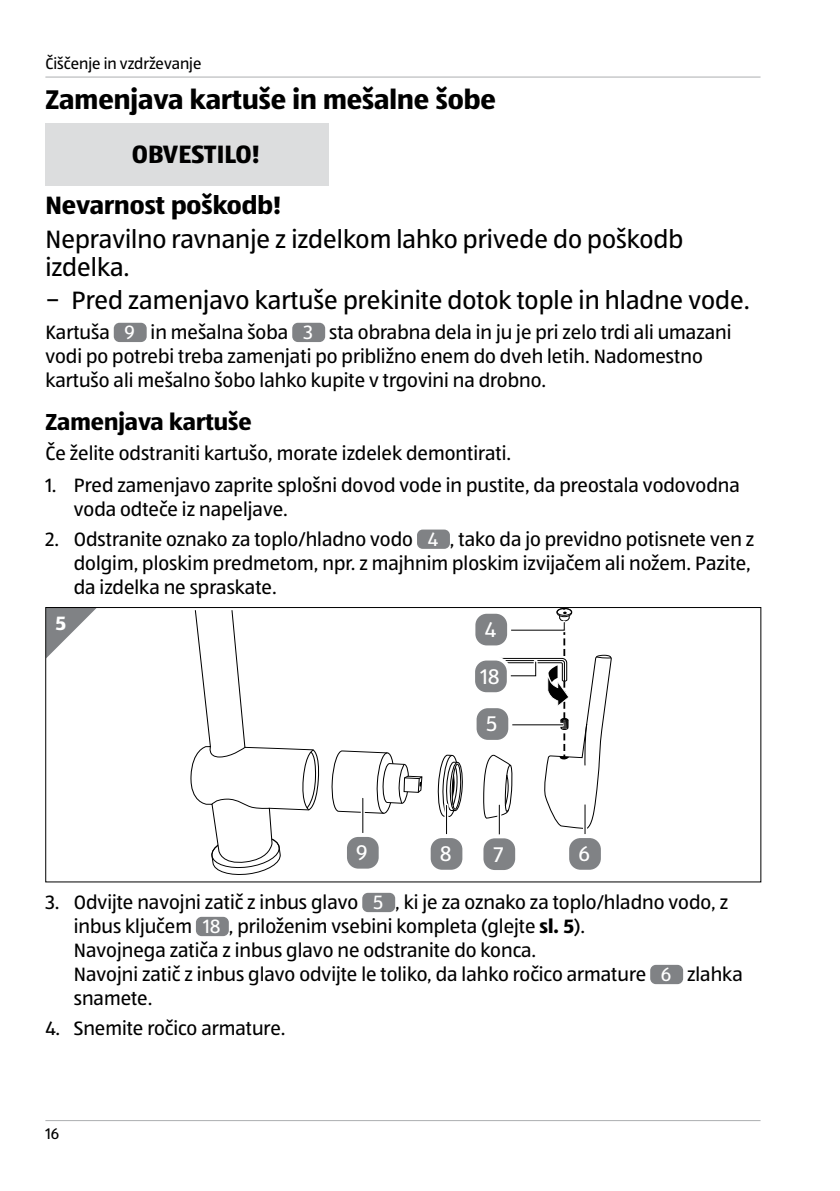
<style>
.page{position:relative;width:840px;height:1191px;background:#fff}
.page>*{position:absolute;margin:0;border:0;box-sizing:border-box;transform-origin:0 0}
.t1{font:700 28px "ALDISUEDOT";color:#000}
.t2{font:26px/28px "ALDISUEDOT";color:#000}
.t3{font:700 26px/51px "ALDISUEDOT";color:#000}
.t4{font:700 24px "ALDISUEDOT";color:#000}
.t5{font:22px "ALDISUEDOT";color:#fff}
.t6{font:20px/24px "ALDISUEDOT";color:#000}
.t7{font:700 20px "ALDISUEDOT";color:#fff}
.t8{font:16px "ALDISUEDOT";color:#000}
.s1{color:#fff}
.s2{font-weight:700}
</style>
<div class="page">
<hr style="left:45px;top:77px;width:715px;height:1px;background:#acaeb1">
<hr style="left:45px;top:1120px;width:715px;height:1px;background:#acaeb1">
<div style="left:45px;top:123px;width:284px;height:62px;background:#dcddde"></div>
<div style="left:114px;top:323px;width:33px;height:19px;background:#808285;border-radius:6px"></div>
<div style="left:292px;top:323px;width:33px;height:19px;background:#808285;border-radius:6px"></div>
<div style="left:417px;top:529px;width:32px;height:20px;background:#808285;border-radius:6px"></div>
<svg style="left:47px;top:609px;width:49px;height:49px"></svg>
<svg style="left:190px;top:610px;width:130px;height:265px"></svg>
<svg style="left:331px;top:750px;width:91px;height:63px"></svg>
<svg style="left:437px;top:754px;width:26px;height:63px"></svg>
<svg style="left:360px;top:798px;width:4px;height:35px"></svg>
<hr style="left:444px;top:805px;width:4px;height:39px;background:#fff">
<hr style="left:362px;top:798px;width:1px;height:39px;background:#000">
<hr style="left:446px;top:805px;width:1px;height:39px;background:#000">
<svg style="left:474px;top:706px;width:36px;height:36px"></svg>
<div style="left:472px;top:704px;width:40px;height:40px;border:4px solid #fff;border-radius:13px"></div>
<div style="left:428px;top:836px;width:36px;height:35px;background:#808285;border-radius:13px"></div>
<div style="left:426px;top:834px;width:40px;height:39px;border:4px solid #fff;border-radius:13px"></div>
<div style="left:345px;top:835px;width:35px;height:35px;background:#808285;border-radius:13px"></div>
<div style="left:343px;top:833px;width:39px;height:39px;border:4px solid #fff;border-radius:13px"></div>
<svg style="left:473px;top:658px;width:35px;height:36px"></svg>
<div style="left:471px;top:656px;width:39px;height:40px;border:4px solid #fff;border-radius:13px"></div>
<svg style="left:481px;top:608px;width:131px;height:220px"></svg>
<div style="left:473px;top:612px;width:36px;height:35px;background:#808285;border-radius:13px"></div>
<div style="left:471px;top:610px;width:40px;height:39px;border:4px solid #fff;border-radius:13px"></div>
<svg style="left:497px;top:805px;width:4px;height:29px"></svg>
<hr style="left:498px;top:805px;width:1px;height:38px;background:#000">
<div style="left:481px;top:836px;width:36px;height:36px;background:#808285;border-radius:13px"></div>
<div style="left:479px;top:834px;width:40px;height:40px;border:4px solid #fff;border-radius:13px"></div>
<svg style="left:582px;top:805px;width:4px;height:29px"></svg>
<hr style="left:584px;top:805px;width:1px;height:38px;background:#000">
<div style="left:567px;top:836px;width:35px;height:35px;background:#808285;border-radius:13px"></div>
<div style="left:565px;top:834px;width:39px;height:39px;border:4px solid #fff;border-radius:13px"></div>
<div style="left:362px;top:893px;width:33px;height:19px;background:#808285;border-radius:6px"></div>
<div style="left:196px;top:917px;width:33px;height:19px;background:#808285;border-radius:6px"></div>
<div style="left:649px;top:965px;width:33px;height:19px;background:#808285;border-radius:6px"></div>
<p class="t8" style="left:45px;top:53px;width:157px">Čiščenje in vzdrževanje</p>
<h1 class="t1" style="left:45px;top:81px;width:452px">Zamenjava kartuše in mešalne šobe</h1>
<h2 class="t3" style="left:45px;top:128px;width:237px;text-indent:86px">OBVESTILO!<br>Nevarnost poškodb!</h2>
<h2 class="t2" style="left:45px;top:224px;width:639px">Nepravilno ravnanje z izdelkom lahko privede do poškodb izdelka.</h2>
<h2 class="t2" style="left:45px;top:286px;width:705px">− Pred zamenjavo kartuše prekinite dotok tople in hladne vode.</h2>
<p class="t6" style="left:45px;top:320px;width:687px">Kartuša <span class="s1">9</span> in mešalna šoba <span class="s1">3</span> sta obrabna dela in ju je pri zelo trdi ali umazani vodi po potrebi treba zamenjati po približno enem do dveh letih. Nadomestno kartušo ali mešalno šobo lahko kupite v trgovini na drobno.</p>
<p class="t4" style="left:45px;top:405px;width:208px">Zamenjava kartuše</p>
<p class="t6" style="left:45px;top:440px;width:467px">Če želite odstraniti kartušo, morate izdelek demontirati.</p>
<p class="t6" style="left:74px;top:473px;width:667px;text-indent:-28px">1. Pred zamenjavo zaprite splošni dovod vode in pustite, da preostala vodovodna voda odteče iz napeljave.</p>
<p class="t6" style="left:74px;top:526px;width:681px;text-indent:-28px">2. Odstranite oznako za toplo/hladno vodo <span class="s1">4</span> , tako da jo previdno potisnete ven z dolgim, ploskim predmetom, npr. z majhnim ploskim izvijačem ali nožem. Pazite, da izdelka ne spraskate.</p>
<p class="t7" style="left:56px;top:610px;width:12px">5</p>
<p class="t5" style="left:484px;top:615px;width:13px">4</p>
<p class="t5" style="left:480px;top:662px;width:21px">18</p>
<p class="t5" style="left:485px;top:709px;width:13px">5</p>
<p class="t5" style="left:356px;top:838px;width:13px">9</p>
<p class="t5" style="left:439px;top:839px;width:13px">8</p>
<p class="t5" style="left:493px;top:840px;width:11px">7</p>
<p class="t5" style="left:578px;top:839px;width:13px">6</p>
<p class="t6" style="left:74px;top:889px;width:670px;text-indent:-28px">3. Odvijte navojni zatič z inbus glavo <span class="s1">5</span> , ki je za oznako za toplo/hladno vodo, z inbus ključem <span class="s1">18</span> , priloženim vsebini kompleta (glejte <span class="s2">sl. 5</span>).<br>Navojnega zatiča z inbus glavo ne odstranite do konca.<br>Navojni zatič z inbus glavo odvijte le toliko, da lahko ročico armature <span class="s1">6</span> zlahka snamete.</p>
<p class="t6" style="left:45px;top:1015px;width:241px">4. Snemite ročico armature.</p>
<p class="t8" style="left:45px;top:1123px;width:15px">16</p>
</div>
